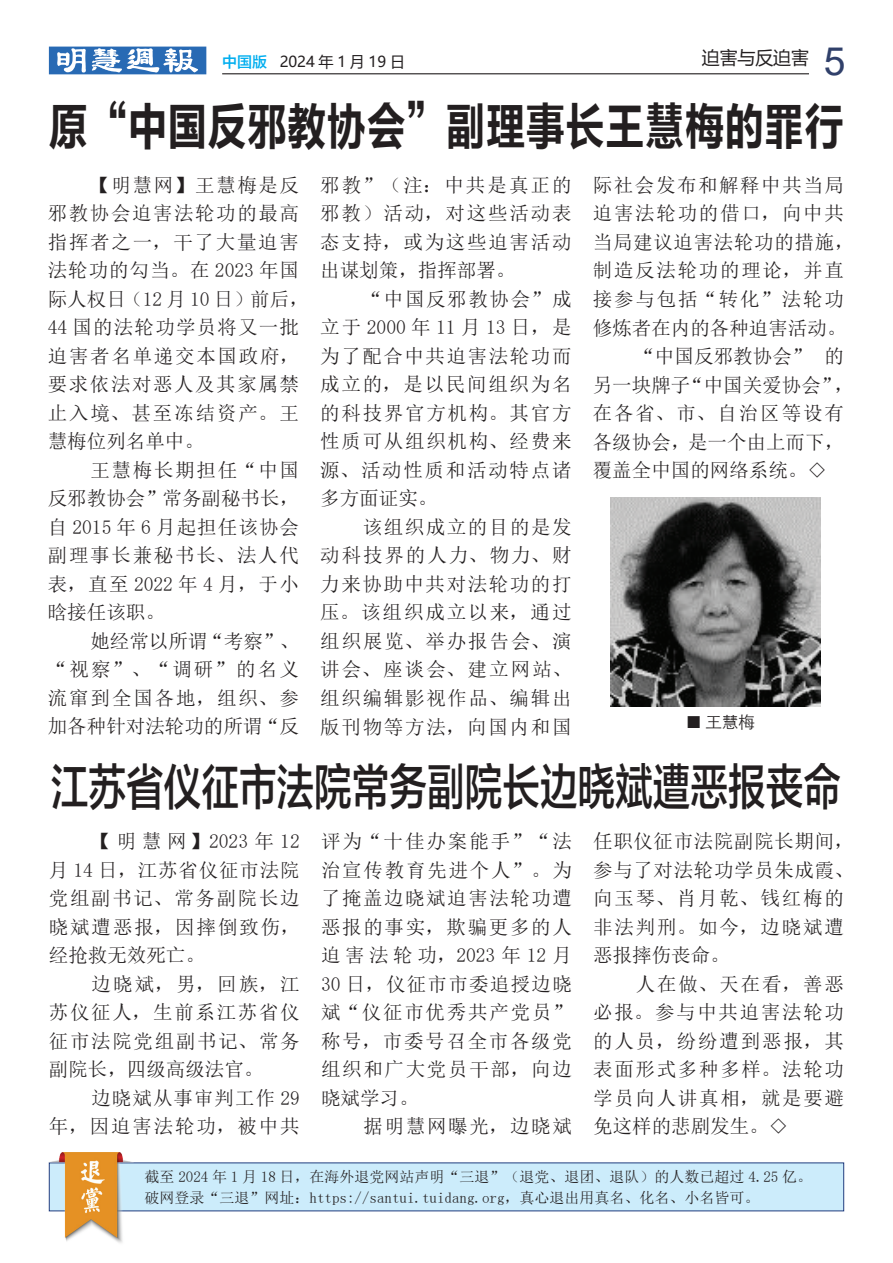
<style>
.page{position:relative;width:893px;height:1263px;background:#fff}
.page>*{position:absolute;margin:0;border:0;box-sizing:border-box;transform-origin:0 0}
.t1{font:51px "FZLTCHK GBK1 0";color:#231f20;scale:.78 1}
.t2{font:49.5px "FZLTZHK GBK1 0";color:#231f20;scale:.76 1}
.t3{font:39px "Arial";color:#30406a}
.t4{font:19.5px/28.5px "N Sim Sun";letter-spacing:.085em;color:#231f20;text-align:justify}
.t5{font:19.5px/28.5px "N Sim Sun";letter-spacing:.035em;color:#231f20}
.t6{font:19.5px "N Sim Sun";color:#231f20}
.t7{font:19.5px/28.5px "N Sim Sun";letter-spacing:.055em;color:#231f20;text-align:right}
.t8{font:19.5px "N Sim Sun";letter-spacing:.005em;color:#231f20}
.t9{font:18px "Microsoft Ya Hei";letter-spacing:-.01em;color:#231f20}
.t10{font:16.5px "ST Xihei";color:#231f20}
.t11{font:15px/21px "Sim Sun";color:#231f20}
.t12{font:15px "Microsoft Ya Hei";color:#231f20}
.s1{font-family:"FZLTZHK GBK1 0";color:#00aeef}
</style>
<div class="page">
<hr style="left:222px;top:73px;width:587px;height:1px;background:#231f20">
<svg style="left:49px;top:47px;width:157px;height:27px"></svg>
<div style="left:49px;top:1162px;width:795px;height:49px;background:#ccecfb"></div>
<img style="left:49px;top:1152px;width:85px;height:91px">
<img style="left:610px;top:497px;width:210px;height:209px">
<p class="t12" style="left:222px;top:51px;width:184px"><span class="s1">中国版</span> 2024 年 1 月 19 日</p>
<h3 class="t3" style="left:824px;top:34px;width:23px">5</h3>
<p class="t9" style="left:702px;top:46px;width:109px">迫害与反迫害</p>
<h1 class="t1" style="left:48px;top:98px;width:1022px">原“中国反邪教协会”副理事长王慧梅的罪行</h1>
<p class="t4" style="left:48px;top:170px;width:262px;text-align:left;text-indent:43px">【明慧网】王慧梅是反邪教协会迫害法轮功的最高指挥者之一，干了大量迫害法轮功的勾当。在 2023 年国际人权日（12 月 10 日）前后，<br>44 国的法轮功学员将又一批迫害者名单递交本国政府，要求依法对恶人及其家属禁止入境、甚至冻结资产。王慧梅位列名单中。</p>
<p class="t4" style="left:48px;top:455px;width:253px;text-indent:43px">王慧梅长期担任“中国反邪教协会”常务副秘书长，自 2015 年 6 月起担任该协会副理事长兼秘书长、法人代表，直至 2022 年 4 月，于小晗接任该职。</p>
<p class="t4" style="left:48px;top:626px;width:253px;text-indent:43px">她经常以所谓“考察”、“视察”、“调研”的名义流窜到全国各地，组织、参加各种针对法轮功的所谓“反</p>
<p class="t4" style="left:320px;top:170px;width:253px">邪教”（注：中共是真正的邪教）活动，对这些活动表态支持，或为这些迫害活动出谋划策，指挥部署。</p>
<p class="t4" style="left:320px;top:285px;width:253px;text-indent:43px">“中国反邪教协会”成立于 2000 年 11 月 13 日，是为了配合中共迫害法轮功而成立的，是以民间组织为名的科技界官方机构。其官方性质可从组织机构、经费来源、活动性质和活动特点诸多方面证实。</p>
<p class="t4" style="left:320px;top:513px;width:253px;text-indent:43px">该组织成立的目的是发动科技界的人力、物力、财力来协助中共对法轮功的打压。该组织成立以来，通过组织展览、举办报告会、演讲会、座谈会、建立网站、组织编辑影视作品、编辑出版刊物等方法，向国内和国</p>
<p class="t4" style="left:593px;top:171px;width:253px">际社会发布和解释中共当局</p>
<p class="t4" style="left:593px;top:199px;width:253px">迫害法轮功的借口，向中共</p>
<p class="t5" style="left:593px;top:228px;width:263px">当局建议迫害法轮功的措施，</p>
<p class="t4" style="left:593px;top:256px;width:253px">制造反法轮功的理论，并直</p>
<p class="t4" style="left:593px;top:285px;width:253px">接参与包括“转化”法轮功</p>
<p class="t6" style="left:593px;top:318px;width:255px">修炼者在内的各种迫害活动。</p>
<p class="t8" style="left:635px;top:346px;width:210px">“中国反邪教协会” 的</p>
<p class="t6" style="left:593px;top:375px;width:262px">另一块牌子“中国关爱协会”，</p>
<p class="t4" style="left:593px;top:399px;width:253px">在各省、市、自治区等设有</p>
<p class="t6" style="left:593px;top:432px;width:253px">各级协会，是一个由上而下，</p>
<p class="t6" style="left:593px;top:460px;width:235px">覆盖全中国的网络系统。◇</p>
<p class="t10" style="left:705px;top:709px;width:51px">王慧梅</p>
<h2 class="t2" style="left:51px;top:760px;width:1041px">江苏省仪征市法院常务副院长边晓斌遭恶报丧命</h2>
<p class="t4" style="left:49px;top:827px;width:252px;text-indent:43px">【明慧网】2023 年 12月 14 日，江苏省仪征市法院党组副书记、常务副院长边晓斌遭恶报，因摔倒致伤，经抢救无效死亡。</p>
<p class="t4" style="left:49px;top:969px;width:252px;text-indent:43px">边晓斌，男，回族，江苏仪征人，生前系江苏省仪征市法院党组副书记、常务副院长，四级高级法官。</p>
<p class="t7" style="left:49px;top:1083px;width:252px">边晓斌从事审判工作 29<br>年，因迫害法轮功，被中共</p>
<p class="t4" style="left:321px;top:827px;width:252px">评为“十佳办案能手”“法治宣传教育先进个人”。为了掩盖边晓斌迫害法轮功遭恶报的事实，欺骗更多的人迫害法轮功，2023年12月30 日，仪征市市委追授边晓斌“仪征市优秀共产党员”称号，市委号召全市各级党组织和广大党员干部，向边晓斌学习。</p>
<p class="t4" style="left:364px;top:1112px;width:210px">据明慧网曝光，边晓斌</p>
<p class="t5" style="left:593px;top:827px;width:262px">任职仪征市法院副院长期间，参与了对法轮功学员朱成霞、向玉琴、肖月乾、钱红梅的非法判刑。如今，边晓斌遭恶报摔伤丧命。</p>
<p class="t4" style="left:593px;top:970px;width:252px;text-indent:43px">人在做、天在看，善恶必报。参与中共迫害法轮功的人员，纷纷遭到恶报，其表面形式多种多样。法轮功学员向人讲真相，就是要避免这样的悲剧发生。◇</p>
<p class="t11" style="left:145px;top:1166px;width:669px">截至 2024 年 1 月 18 日，在海外退党网站声明“三退”（退党、退团、退队）的人数已超过 4.25 亿。破网登录“三退”网址：https://santui.tuidang.org，真心退出用真名、化名、小名皆可。</p>
</div>
